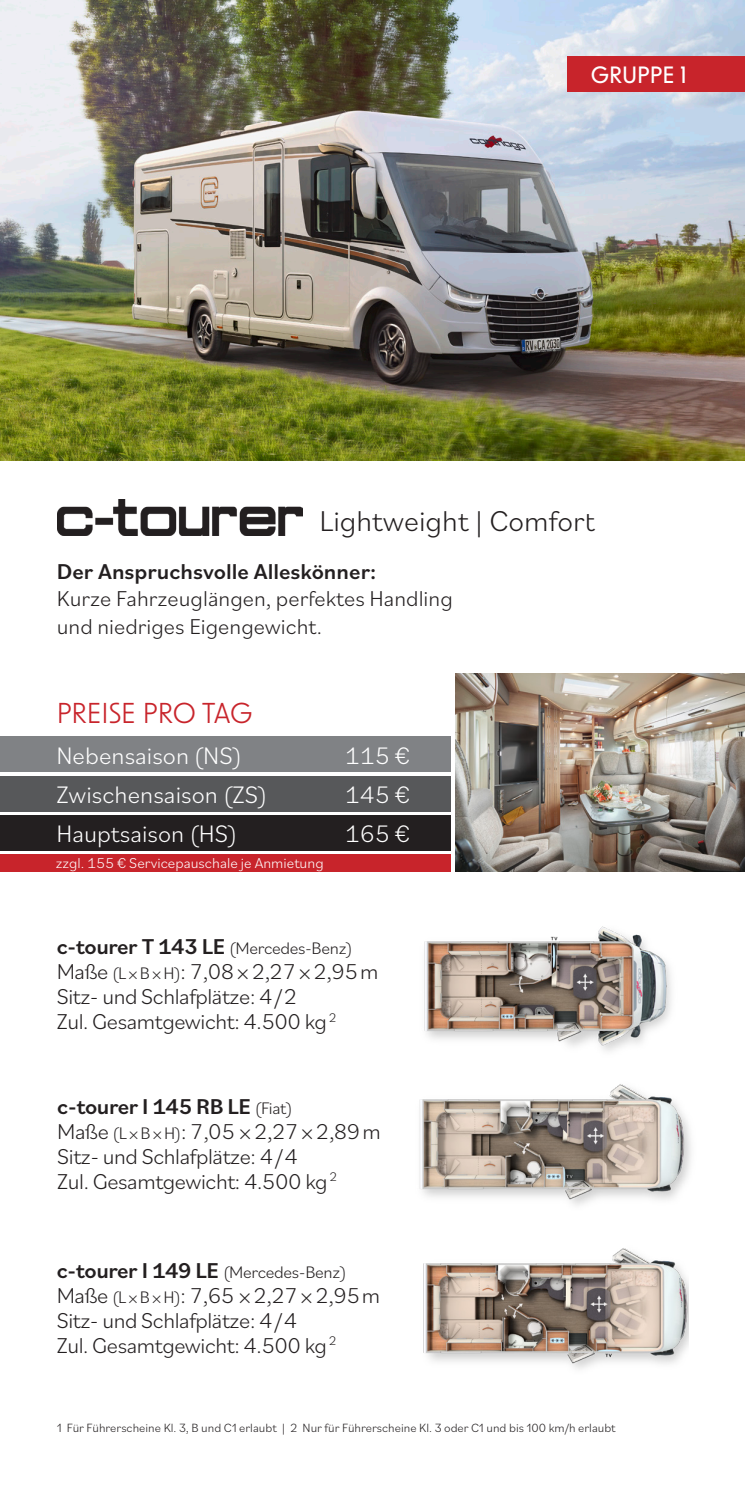
<style>
.page{position:relative;width:745px;height:1489px;background:#fff}
.page>*{position:absolute;margin:0;border:0;box-sizing:border-box;transform-origin:0 0}
.t1{font:300 30px "Bilo";color:#231f20}
.t2{font:27.5px "New Order";color:#c8242b}
.t3{font:300 25px "Bilo";color:#fff}
.t4{font:300 22.5px "Bilo";letter-spacing:-.02em;color:#231f20}
.t5{font:300 22.5px "Bilo";color:#231f20}
.t6{font:500 22.5px "Bilo";color:#231f20}
.t7{font:500 22.5px "Bilo";letter-spacing:-.02em;color:#231f20}
.t8{font:500 22.5px "New Order";color:#fff}
.t9{font:300 17.5px "Bilo";letter-spacing:-.02em;color:#231f20}
.t10{font:300 15px "Bilo";color:#fff}
.t11{font:300 12.5px "Bilo";color:#231f20}
.s1{font-weight:500;font-size:22.5px}
.s2{font-size:17.5px}
.s3{font-weight:300;font-size:17.5px}
</style>
<div class="page">
<img style="left:0;top:0;width:744px;height:461px">
<div style="left:567px;top:57px;width:177px;height:35px;background:#c8242b"></div>
<img style="left:57px;top:500px;width:245px;height:35px">
<div style="left:0;top:775px;width:483px;height:36px;background:#57585a"></div>
<div style="left:0;top:814px;width:483px;height:36px;background:#231f20"></div>
<div style="left:0;top:853px;width:483px;height:18px;background:#c8242b"></div>
<div style="left:0;top:736px;width:483px;height:36px;background:#808285"></div>
<img style="left:454px;top:673px;width:290px;height:198px">
<svg style="left:450px;top:736px;width:4px;height:136px"></svg>
<img style="left:424px;top:926px;width:247px;height:125px">
<img style="left:419px;top:1084px;width:272px;height:121px">
<img style="left:423px;top:1248px;width:264px;height:121px">
<p class="t8" style="left:590px;top:60px;width:98px">GRUPPE 1</p>
<p class="t1" style="left:319px;top:500px;width:276px">Lightweight | Comfort</p>
<p class="t6" style="left:57px;top:555px;width:321px">Der Anspruchsvolle Alleskönner:</p>
<p class="t5" style="left:57px;top:583px;width:397px">Kurze Fahrzeuglängen, perfektes Handling</p>
<p class="t5" style="left:57px;top:610px;width:267px">und niedriges Eigengewicht.</p>
<p class="t2" style="left:57px;top:695px;width:197px">PREISE PRO TAG</p>
<p class="t3" style="left:56px;top:738px;width:187px">Nebensaison (NS)</p>
<p class="t3" style="left:344px;top:738px;width:66px">115 €</p>
<p class="t3" style="left:56px;top:777px;width:212px">Zwischensaison (ZS)</p>
<p class="t3" style="left:344px;top:777px;width:66px">145 €</p>
<p class="t3" style="left:56px;top:816px;width:182px">Hauptsaison (HS)</p>
<p class="t10" style="left:56px;top:852px;width:269px">zzgl. 155 € Servicepauschale je Anmietung</p>
<p class="t3" style="left:344px;top:816px;width:66px">165 €</p>
<p class="t9" style="left:57px;top:936px;width:297px"><span class="s1">c-tourer T 143 LE</span> (Mercedes-Benz)</p>
<p class="t4" style="left:57px;top:956px;width:323px">Maße <span class="s2">(L×B×H)</span>: 7,08×2,27×2,95m</p>
<p class="t4" style="left:57px;top:981px;width:242px">Sitz- und Schlafplätze: 4/2</p>
<p class="t4" style="left:57px;top:1006px;width:281px">Zul. Gesamtgewicht: 4.500 kg <sup>2</sup></p>
<p class="t7" style="left:57px;top:1090px;width:237px">c-tourer I 145 RB LE <span class="s3">(Fiat)</span></p>
<p class="t4" style="left:57px;top:1115px;width:325px">Maße <span class="s2">(L×B×H)</span>: 7,05 ×2,27×2,89m</p>
<p class="t4" style="left:57px;top:1140px;width:242px">Sitz- und Schlafplätze: 4/4</p>
<p class="t4" style="left:57px;top:1165px;width:281px">Zul. Gesamtgewicht: 4.500 kg <sup>2</sup></p>
<p class="t9" style="left:57px;top:1259px;width:291px"><span class="s1">c-tourer I 149 LE</span> (Mercedes-Benz)</p>
<p class="t4" style="left:57px;top:1279px;width:325px">Maße <span class="s2">(L×B×H)</span>: 7,65 ×2,27×2,95m</p>
<p class="t4" style="left:57px;top:1304px;width:242px">Sitz- und Schlafplätze: 4/4</p>
<p class="t4" style="left:57px;top:1329px;width:281px">Zul. Gesamtgewicht: 4.500 kg <sup>2</sup></p>
<p class="t11" style="left:57px;top:1419px;width:560px">1 Für Führerscheine Kl. 3, B und C1 erlaubt | 2 Nur für Führerscheine Kl. 3 oder C1 und bis 100 km/h erlaubt</p>
</div>
